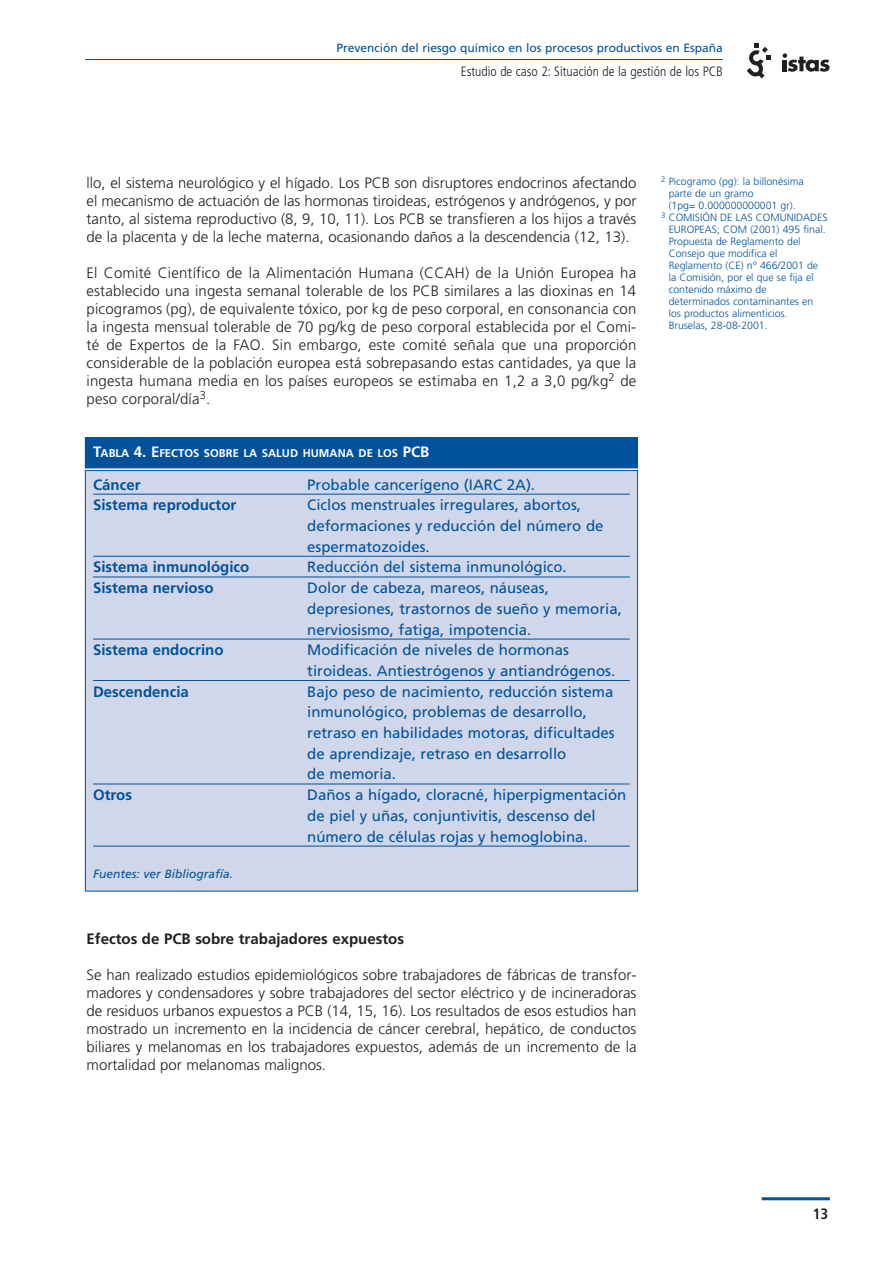
<style>
.page{position:relative;width:893px;height:1263px;background:#fff}
.page>*{position:absolute;margin:0;border:0;box-sizing:border-box;transform-origin:0 0}
.t1{font:300 15px/18px "Frutiger";color:#231f20;text-align:justify}
.t2{font:15px/20.7px "Frutiger";color:#01529a}
.t3{font:700 15px "Frutiger";color:#01529a}
.t4{font:700 15px "Frutiger";color:#231f20}
.t5{font:700 condensed 15px "Frutiger";color:#231f20}
.t6{font:300 condensed 13.5px "Frutiger";color:#231f20}
.t7{font:12px "Frutiger";color:#01529a}
.t8{font:italic 12px "Frutiger";color:#01529a}
.t9{font:700 11.25px "Frutiger";color:#fff}
.t10{font:300 10.5px "Frutiger";color:#01529a}
.s1{font-size:15px}
</style>
<div class="page">
<hr style="left:762px;top:1197px;width:68px;height:3px;background:#01529a">
<hr style="left:85px;top:59px;width:638px;height:1px;background:#01529a">
<svg style="left:747px;top:43px;width:24px;height:35px"></svg>
<svg style="left:783px;top:53px;width:46px;height:19px"></svg>
<div style="left:85px;top:438px;width:552px;height:30px;background:#01529a"></div>
<div style="left:85px;top:437px;width:553px;height:31px;border:1px solid #01529a"></div>
<div style="left:85px;top:470px;width:552px;height:421px;background:#d0d7ea"></div>
<hr style="left:93px;top:494px;width:537px;height:1px;background:#01529a">
<hr style="left:93px;top:556px;width:537px;height:1px;background:#01529a">
<hr style="left:93px;top:577px;width:537px;height:1px;background:#01529a">
<hr style="left:93px;top:639px;width:537px;height:1px;background:#01529a">
<hr style="left:93px;top:680px;width:537px;height:1px;background:#01529a">
<hr style="left:93px;top:784px;width:537px;height:1px;background:#01529a">
<hr style="left:93px;top:846px;width:537px;height:1px;background:#01529a">
<p class="t7" style="left:337px;top:43px;width:388px">Prevención del riesgo químico en los procesos productivos en España</p>
<p class="t6" style="left:461px;top:66px;width:264px">Estudio de caso 2: Situación de la gestión de los PCB</p>
<p class="t1" style="left:87px;top:175px;width:551px">llo, el sistema neurológico y el hígado. Los PCB son disruptores endocrinos afectando el mecanismo de actuación de las hormonas tiroideas, estrógenos y andrógenos, y por tanto, al sistema reproductivo (8, 9, 10, 11). Los PCB se transfieren a los hijos a través de la placenta y de la leche materna, ocasionando daños a la descendencia (12, 13).</p>
<p class="t1" style="left:87px;top:265px;width:551px">El Comité Científico de la Alimentación Humana (CCAH) de la Unión Europea ha establecido una ingesta semanal tolerable de los PCB similares a las dioxinas en 14 picogramos (pg), de equivalente tóxico, por kg de peso corporal, en consonancia con la ingesta mensual tolerable de 70 pg/kg de peso corporal establecida por el Comi&shy;té de Expertos de la FAO. Sin embargo, este comité señala que una proporción considerable de la población europea está sobrepasando estas cantidades, ya que la ingesta humana media en los países europeos se estimaba en 1,2 a 3,0 pg/kg<sup>2</sup> de peso corporal/día<sup>3</sup>.</p>
<p class="t9" style="left:93px;top:448px;width:338px"><span class="s1">T</span>ABLA <span class="s1">4. E</span>FECTOS SOBRE LA SALUD HUMANA DE LOS <span class="s1">PCB</span></p>
<p class="t3" style="left:93px;top:478px;width:49px">Cáncer</p>
<p class="t2" style="left:307px;top:475px;width:229px">Probable cancerígeno (IARC 2A).</p>
<p class="t3" style="left:93px;top:499px;width:145px">Sistema reproductor</p>
<p class="t2" style="left:307px;top:496px;width:298px">Ciclos menstruales irregulares, abortos, deformaciones y reducción del número de espermatozoides.</p>
<p class="t3" style="left:93px;top:561px;width:158px">Sistema inmunológico</p>
<p class="t2" style="left:307px;top:558px;width:261px">Reducción del sistema inmunológico.</p>
<p class="t3" style="left:93px;top:582px;width:122px">Sistema nervioso</p>
<p class="t2" style="left:307px;top:579px;width:316px">Dolor de cabeza, mareos, náuseas, depresiones, trastornos de sueño y memoria, nerviosismo, fatiga, impotencia.</p>
<p class="t3" style="left:93px;top:644px;width:132px">Sistema endocrino</p>
<p class="t2" style="left:307px;top:641px;width:309px">Modificación de niveles de hormonas tiroideas. Antiestrógenos y antiandrógenos.</p>
<p class="t3" style="left:93px;top:685px;width:97px">Descendencia</p>
<p class="t2" style="left:307px;top:682px;width:309px">Bajo peso de nacimiento, reducción sistema inmunológico, problemas de desarrollo, retraso en habilidades motoras, dificultades de aprendizaje, retraso en desarrollo<br>de memoria.</p>
<p class="t3" style="left:93px;top:789px;width:40px">Otros</p>
<p class="t2" style="left:307px;top:786px;width:321px">Daños a hígado, cloracné, hiperpigmentación de piel y uñas, conjuntivitis, descenso del número de células rojas y hemoglobina.</p>
<p class="t8" style="left:93px;top:868px;width:142px">Fuentes: ver Bibliografía.</p>
<p class="t4" style="left:87px;top:933px;width:319px">Efectos de PCB sobre trabajadores expuestos</p>
<p class="t1" style="left:87px;top:967px;width:551px">Se han realizado estudios epidemiológicos sobre trabajadores de fábricas de transfor&shy;madores y condensadores y sobre trabajadores del sector eléctrico y de incineradoras de residuos urbanos expuestos a PCB (14, 15, 16). Los resultados de esos estudios han mostrado un incremento en la incidencia de cáncer cerebral, hepático, de conductos biliares y melanomas en los trabajadores expuestos, además de un incremento de la mortalidad por melanomas malignos.</p>
<p class="t10" style="left:661px;top:177px;width:144px"><sup>2</sup> Picogramo (pg): la billonésima</p>
<p class="t10" style="left:669px;top:189px;width:86px">parte de un gramo</p>
<p class="t10" style="left:669px;top:201px;width:129px">(1pg= 0.000000000001 gr).</p>
<p class="t10" style="left:661px;top:213px;width:168px"><sup>3</sup> COMISIÓN DE LAS COMUNIDADES</p>
<p class="t10" style="left:669px;top:225px;width:158px">EUROPEAS; COM (2001) 495 final.</p>
<p class="t10" style="left:669px;top:237px;width:133px">Propuesta de Reglamento del</p>
<p class="t10" style="left:669px;top:249px;width:110px">Consejo que modifica el</p>
<p class="t10" style="left:669px;top:261px;width:151px">Reglamento (CE) n° 466/2001 de</p>
<p class="t10" style="left:669px;top:273px;width:146px">la Comisión, por el que se fija el</p>
<p class="t10" style="left:669px;top:285px;width:99px">contenido máximo de</p>
<p class="t10" style="left:669px;top:297px;width:146px">determinados contaminantes en</p>
<p class="t10" style="left:669px;top:309px;width:120px">los productos alimenticios.</p>
<p class="t10" style="left:669px;top:321px;width:100px">Bruselas, 28-08-2001.</p>
<p class="t5" style="left:813px;top:1208px;width:17px">13</p>
</div>
